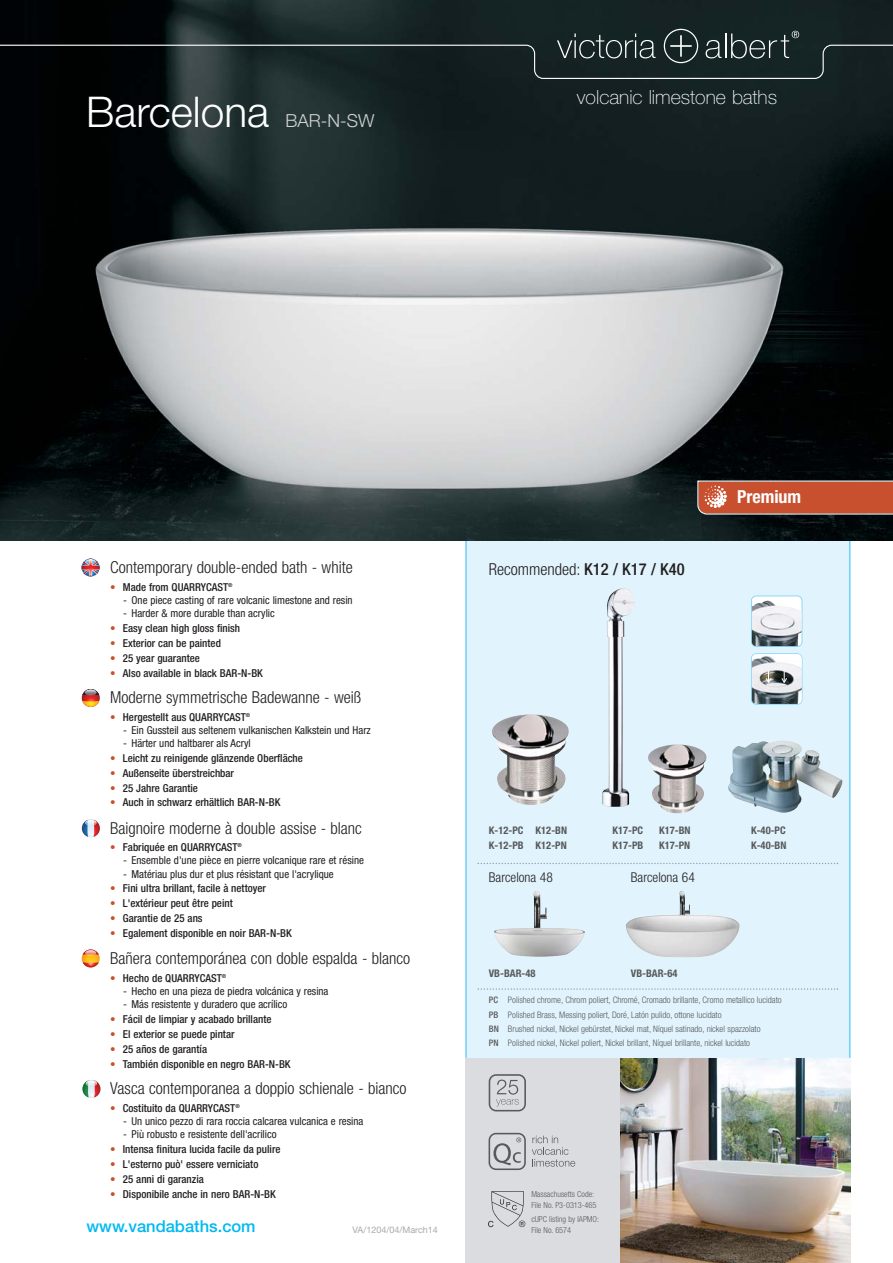
<style>
.page{position:relative;width:893px;height:1263px;background:#fff}
.page>*{position:absolute;margin:0;border:0;box-sizing:border-box;transform-origin:0 0}
.t1{font:300 42.45px "Helvetica Neue LT Std";color:#fff}
.t2{font:100 19.5px "Helvetica Neue LT Std";color:#fff}
.t3{font:300 18px "Helvetica Neue LT Std";color:#d1d3d4}
.t4{font:700 condensed 18px "Helvetica Neue LT Std";color:#fff}
.t5{font:300 condensed 16.5px "Helvetica Neue LT Std";color:#231f20}
.t6{font:500 16.5px "Helvetica Neue LT Std";color:#00b9f2}
.t7{font:300 condensed 13.5px "Helvetica Neue LT Std";color:#231f20}
.t8{font:500 condensed 10.95px "Helvetica Neue LT Std";color:#231f20}
.t9{font:condensed 10.95px "Helvetica Neue LT Std";color:#231f20}
.t10{font:700 condensed 10.5px/14.7px "Helvetica Neue LT Std";color:#58595b}
.t11{font:300 condensed 9px/14.1px "Helvetica Neue LT Std";color:#58595b}
.t12{font:9px "Helvetica Neue LT Std";color:#a7a9ac}
.t13{font:300 condensed 8.25px/11.2px "Helvetica Neue LT Std";color:#58595b}
.s1{color:#c8502e}
.s2{font-weight:500}
</style>
<div class="page">
<div style="left:465px;top:1058px;width:385px;height:205px;background:#dadcdf"></div>
<img style="left:620px;top:1058px;width:230px;height:205px">
<div style="left:465px;top:540px;width:385px;height:518px;background:#e1f4fd"></div>
<hr style="left:465px;top:538px;width:2px;height:520px;background:#75d1f7">
<hr style="left:849px;top:538px;width:1px;height:520px;background:#75d1f7">
<img style="left:0;top:0;width:892px;height:540px">
<div style="left:664px;top:29px;width:34px;height:34px;border:1px solid #fff;border-radius:50%"></div>
<svg style="left:0;top:31px;width:892px;height:48px;background:#1e292a"></svg>
<svg style="left:697px;top:481px;width:195px;height:34px;background:#c65d3f"></svg>
<svg style="left:477px;top:863px;width:361px;height:1px"></svg>
<svg style="left:477px;top:988px;width:361px;height:2px"></svg>
<svg style="left:82px;top:689px;width:18px;height:18px"></svg>
<svg style="left:82px;top:701px;width:17px;height:6px"></svg>
<svg style="left:82px;top:689px;width:17px;height:6px"></svg>
<svg style="left:82px;top:559px;width:18px;height:18px"></svg>
<svg style="left:82px;top:949px;width:18px;height:18px"></svg>
<svg style="left:83px;top:949px;width:16px;height:7px"></svg>
<svg style="left:83px;top:962px;width:16px;height:5px"></svg>
<svg style="left:82px;top:1080px;width:18px;height:18px"></svg>
<svg style="left:82px;top:820px;width:18px;height:17px"></svg>
<img style="left:492px;top:714px;width:77px;height:91px">
<img style="left:602px;top:588px;width:33px;height:219px">
<img style="left:648px;top:744px;width:59px;height:70px">
<img style="left:728px;top:741px;width:114px;height:72px">
<div style="left:751px;top:596px;width:51px;height:51px;border:2px solid #75d1f7;border-radius:5px"></div>
<img style="left:752px;top:600px;width:50px;height:46px">
<div style="left:751px;top:653px;width:51px;height:52px;border:2px solid #75d1f7;border-radius:5px"></div>
<img style="left:752px;top:654px;width:50px;height:50px">
<svg style="left:765px;top:670px;width:6px;height:13px"></svg>
<svg style="left:781px;top:670px;width:6px;height:13px"></svg>
<img style="left:626px;top:891px;width:114px;height:57px">
<svg style="left:532px;top:1136px;width:43px;height:31px"></svg>
<svg style="left:488px;top:1133px;width:38px;height:37px"></svg>
<svg style="left:489px;top:1074px;width:37px;height:37px"></svg>
<svg style="left:488px;top:1191px;width:37px;height:36px"></svg>
<img style="left:494px;top:891px;width:91px;height:66px">
<h1 class="t1" style="left:86px;top:88px;width:185px">Barcelona</h1>
<h3 class="t3" style="left:286px;top:111px;width:90px">BAR-N-SW</h3>
<h2 class="t2" style="left:577px;top:85px;width:202px">volcanic limestone baths</h2>
<h3 class="t5" style="left:110px;top:562px;width:244px">Contemporary double-ended bath - white</h3>
<p class="t8" style="left:110px;top:583px;width:124px"><span class="s1">•</span> Made from QUARRYCAST<sup>®</sup></p>
<p class="t9" style="left:123px;top:596px;width:231px">- One piece casting of rare volcanic limestone and resin</p>
<p class="t9" style="left:123px;top:609px;width:153px">- Harder &amp; more durable than acrylic</p>
<p class="t8" style="left:110px;top:624px;width:131px"><span class="s1">•</span> Easy clean high gloss finish</p>
<p class="t8" style="left:110px;top:639px;width:112px"><span class="s1">•</span> Exterior can be painted</p>
<p class="t8" style="left:110px;top:654px;width:91px"><span class="s1">•</span> 25 year guarantee</p>
<p class="t8" style="left:110px;top:669px;width:154px"><span class="s1">•</span> Also available in black BAR-N-BK</p>
<h3 class="t5" style="left:110px;top:691px;width:253px">Moderne symmetrische Badewanne - weiß</h3>
<p class="t8" style="left:110px;top:713px;width:141px"><span class="s1">•</span> Hergestellt aus QUARRYCAST<sup>®</sup></p>
<p class="t9" style="left:123px;top:726px;width:249px">- Ein Gussteil aus seltenem vulkanischen Kalkstein und Harz</p>
<p class="t9" style="left:123px;top:739px;width:129px">- Härter und haltbarer als Acryl</p>
<p class="t8" style="left:110px;top:754px;width:194px"><span class="s1">•</span> Leicht zu reinigende glänzende Oberfläche</p>
<p class="t8" style="left:110px;top:769px;width:125px"><span class="s1">•</span> Außenseite überstreichbar</p>
<p class="t8" style="left:110px;top:784px;width:89px"><span class="s1">•</span> 25 Jahre Garantie</p>
<p class="t8" style="left:110px;top:799px;width:172px"><span class="s1">•</span> Auch in schwarz erhältlich BAR-N-BK</p>
<h3 class="t5" style="left:110px;top:822px;width:253px">Baignoire moderne à double assise - blanc</h3>
<p class="t8" style="left:110px;top:843px;width:133px"><span class="s1">•</span> Fabriquée en QUARRYCAST<sup>®</sup></p>
<p class="t9" style="left:123px;top:857px;width:242px">- Ensemble d'une pièce en pierre volcanique rare et résine</p>
<p class="t9" style="left:123px;top:870px;width:212px">- Matériau plus dur et plus résistant que l'acrylique</p>
<p class="t8" style="left:110px;top:885px;width:157px"><span class="s1">•</span> Fini ultra brillant, facile à nettoyer</p>
<p class="t8" style="left:110px;top:899px;width:124px"><span class="s1">•</span> L'extérieur peut être peint</p>
<p class="t8" style="left:110px;top:914px;width:94px"><span class="s1">•</span> Garantie de 25 ans</p>
<p class="t8" style="left:110px;top:929px;width:183px"><span class="s1">•</span> Egalement disponible en noir BAR-N-BK</p>
<h3 class="t5" style="left:110px;top:953px;width:302px">Bañera contemporánea con doble espalda - blanco</h3>
<p class="t8" style="left:110px;top:974px;width:118px"><span class="s1">•</span> Hecho de QUARRYCAST<sup>®</sup></p>
<p class="t9" style="left:123px;top:987px;width:207px">- Hecho en una pieza de piedra volcánica y resina</p>
<p class="t9" style="left:123px;top:1001px;width:166px">- Más resistente y duradero que acrílico</p>
<p class="t8" style="left:110px;top:1015px;width:163px"><span class="s1">•</span> Fácil de limpiar y acabado brillante</p>
<p class="t8" style="left:110px;top:1030px;width:126px"><span class="s1">•</span> El exterior se puede pintar</p>
<p class="t8" style="left:110px;top:1045px;width:98px"><span class="s1">•</span> 25 años de garantía</p>
<p class="t8" style="left:110px;top:1060px;width:182px"><span class="s1">•</span> También disponible en negro BAR-N-BK</p>
<p class="t8" style="left:110px;top:1104px;width:131px"><span class="s1">•</span> Costituito da QUARRYCAST<sup>®</sup></p>
<p class="t9" style="left:123px;top:1117px;width:242px">- Un unico pezzo di rara roccia calcarea vulcanica e resina</p>
<p class="t9" style="left:123px;top:1130px;width:155px">- Più robusto e resistente dell'acrilico</p>
<p class="t8" style="left:110px;top:1145px;width:172px"><span class="s1">•</span> Intensa finitura lucida facile da pulire</p>
<p class="t8" style="left:110px;top:1160px;width:150px"><span class="s1">•</span> L'esterno può' essere verniciato</p>
<p class="t8" style="left:110px;top:1175px;width:95px"><span class="s1">•</span> 25 anni di garanzia</p>
<p class="t8" style="left:110px;top:1190px;width:167px"><span class="s1">•</span> Disponibile anche in nero BAR-N-BK</p>
<h3 class="t5" style="left:110px;top:1082px;width:298px">Vasca contemporanea a doppio schienale - bianco</h3>
<h3 class="t6" style="left:86px;top:1220px;width:171px">www.vandabaths.com</h3>
<p class="t12" style="left:353px;top:1224px;width:87px">VA/1204/04/March14</p>
<h3 class="t5" style="left:489px;top:563px;width:197px">Recommended: <span class="s2">K12 / K17 / K40</span></h3>
<h3 class="t4" style="left:737px;top:486px;width:66px">Premium</h3>
<p class="t10" style="left:489px;top:823px;width:36px">K-12-PC<br>K-12-PB</p>
<p class="t10" style="left:536px;top:823px;width:33px">K12-BN<br>K12-PN</p>
<p class="t10" style="left:751px;top:823px;width:37px">K-40-PC<br>K-40-BN</p>
<p class="t10" style="left:612px;top:823px;width:32px">K17-PC<br>K17-PB</p>
<p class="t10" style="left:659px;top:823px;width:33px">K17-BN<br>K17-PN</p>
<p class="t7" style="left:489px;top:872px;width:65px">Barcelona 48</p>
<p class="t7" style="left:631px;top:872px;width:65px">Barcelona 64</p>
<p class="t10" style="left:489px;top:966px;width:48px">VB-BAR-48</p>
<p class="t11" style="left:489px;top:994px;width:294px"><span class="s2">PC</span> Polished chrome, Chrom poliert, Chromé, Cromado brillante, Cromo metallico lucidato <span class="s2">PB</span> Polished Brass, Messing poliert, Doré, Latón pulido, ottone lucidato<br><span class="s2">BN</span> Brushed nickel, Nickel gebürstet, Nickel mat, Níquel satinado, nickel spazzolato<br><span class="s2">PN</span> Polished nickel, Nickel poliert, Nickel brillant, Níquel brillante, nickel lucidato</p>
<p class="t10" style="left:631px;top:966px;width:48px">VB-BAR-64</p>
<p class="t13" style="left:531px;top:1189px;width:67px">Massachusetts Code:<br>File No. P3-0313-465</p>
<p class="t13" style="left:531px;top:1214px;width:69px">cUPC listing by IAPMO:<br>File No. 6574</p>
</div>
